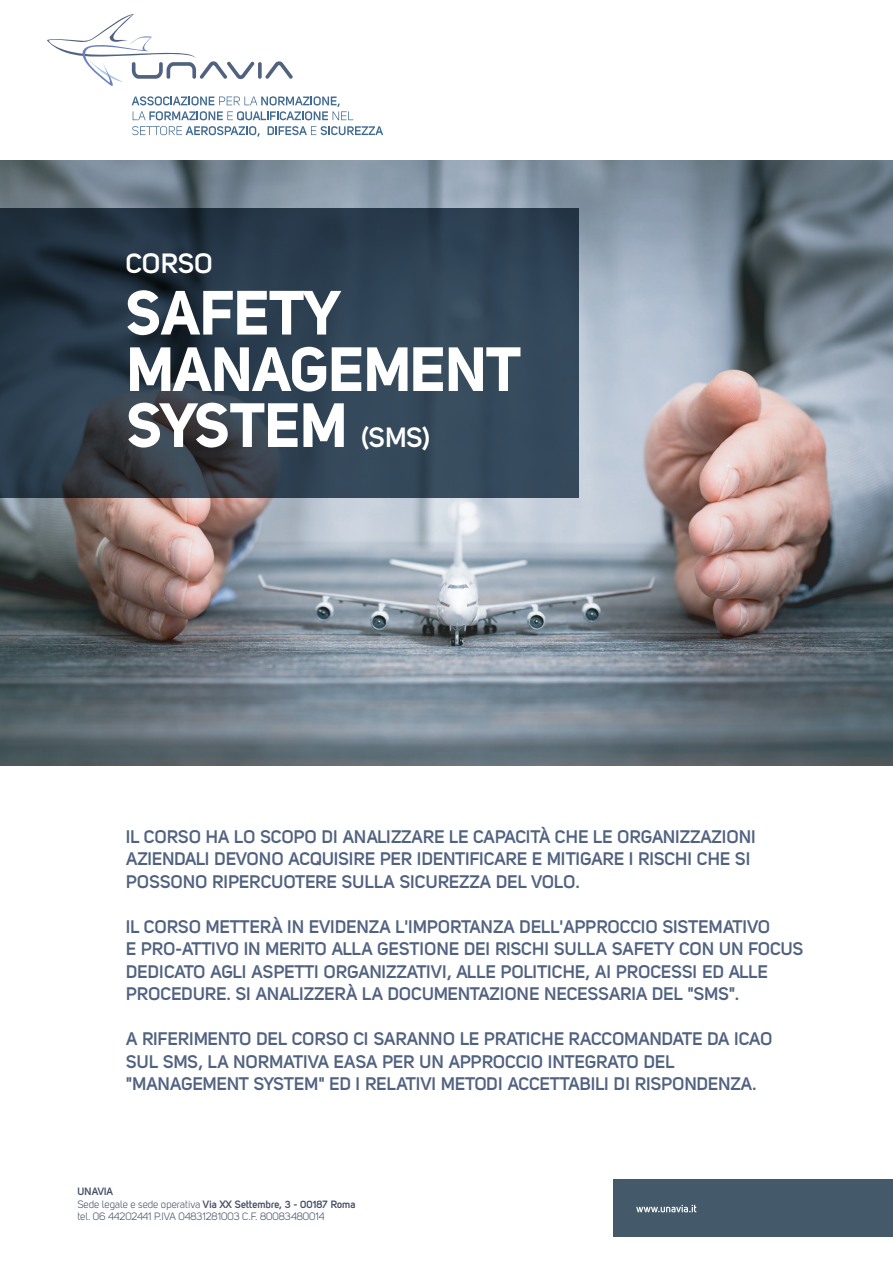
<style>
.page{position:relative;width:893px;height:1263px;background:#fff}
.page>*{position:absolute;margin:0;border:0;box-sizing:border-box;transform-origin:0 0}
.t1{font:61.65px/56.2px "Uni Sans Bold";letter-spacing:-.01em;color:#fff}
.t2{font:700 27.6px "Uni Sans Semi";color:#fff}
.t3{font:700 18px/22.5px "Uni Sans Semi";color:#516280}
.t4{font:700 10.5px/12.6px "Uni Sans Semi";color:#424f65}
.t5{font:10.5px "Uni Sans Book";color:#424f65}
.s1{font-family:"Uni Sans Book";font-weight:400}
</style>
<div class="page">
<img style="left:0;top:161px;width:893px;height:604px">
<svg style="left:0;top:208px;width:579px;height:289px;background:#2d3e4e"></svg>
<div style="left:614px;top:1179px;width:279px;height:58px;background:#445a6a"></div>
<svg style="left:636px;top:1205px;width:60px;height:8px"></svg>
<svg style="left:47px;top:14px;width:336px;height:123px"></svg>
<h2 class="t2" style="left:126px;top:247px;width:89px">CORSO</h2>
<h1 class="t1" style="left:126px;top:283px;width:397px">SAFETY<br>MANAGEMENT<br>SYSTEM</h1>
<h2 class="t2" style="left:361px;top:421px;width:71px">(SMS)</h2>
<p class="t3" style="left:126px;top:825px;width:631px">IL CORSO HA LO SCOPO DI ANALIZZARE LE CAPACITÀ CHE LE ORGANIZZAZIONI<br>AZIENDALI DEVONO ACQUISIRE PER IDENTIFICARE E MITIGARE I RISCHI CHE SI<br>POSSONO RIPERCUOTERE SULLA SICUREZZA DEL VOLO.</p>
<p class="t3" style="left:126px;top:915px;width:679px">IL CORSO METTERÀ IN EVIDENZA L'IMPORTANZA DELL'APPROCCIO SISTEMATIVO<br>E PRO-ATTIVO IN MERITO ALLA GESTIONE DEI RISCHI SULLA SAFETY CON UN FOCUS DEDICATO AGLI ASPETTI ORGANIZZATIVI, ALLE POLITICHE, AI PROCESSI ED ALLE PROCEDURE. SI ANALIZZERÀ LA DOCUMENTAZIONE NECESSARIA DEL "SMS".</p>
<p class="t3" style="left:126px;top:1027px;width:648px">A RIFERIMENTO DEL CORSO CI SARANNO LE PRATICHE RACCOMANDATE DA ICAO<br>SUL SMS, LA NORMATIVA EASA PER UN APPROCCIO INTEGRATO DEL "MANAGEMENT SYSTEM" ED I RELATIVI METODI ACCETTABILI DI RISPONDENZA.</p>
<p class="t4" style="left:77px;top:1185px;width:280px">UNAVIA<br><span class="s1">Sede legale e sede operativa</span> Via XX Settembre, 3 - 00187 Roma</p>
<p class="t5" style="left:77px;top:1211px;width:249px">tel. 06 44202441 P.IVA 04831281003 C.F. 80083480014</p>
</div>
